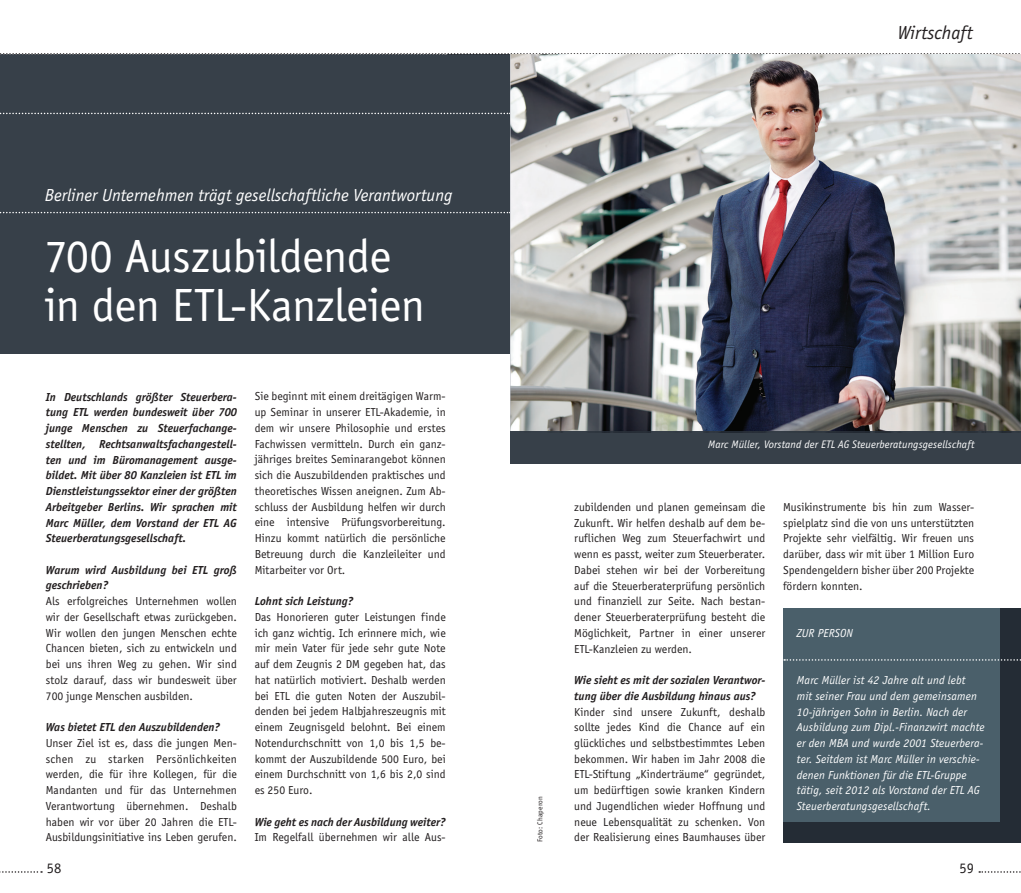
<style>
.page{position:relative;width:1021px;height:893px;background:#fff}
.page>*{position:absolute;margin:0;border:0;box-sizing:border-box;transform-origin:0 0}
.t1{font:48px/49.5px "Officina Sans EF";letter-spacing:-.01em;color:#fff}
.t2{font:italic 19.5px "Officina Sans EF";color:#231f20}
.t3{font:italic 18px "Officina Sans EF";color:#fff}
.t4{font:15px "Officina Sans EF";color:#231f20}
.t5{font:12px/15.8px "Officina Sans EF";color:#231f20;text-align:justify}
.t6{font:italic 700 12px/15.8px "Officina Sans EF";color:#231f20}
.t7{font:italic 12px/15.8px "Officina Sans EF";letter-spacing:.01em;color:#fff}
.t8{font:italic 11.25px "Officina Sans EF";letter-spacing:.01em;color:#fff}
.t9{font:7.5px "Officina Sans EF";letter-spacing:.02em;color:#231f20}
</style>
<div class="page">
<svg style="left:0;top:871px;width:42px;height:2px"></svg>
<svg style="left:979px;top:871px;width:42px;height:2px"></svg>
<div style="left:0;top:54px;width:510px;height:299px;background:#374049"></div>
<svg style="left:0;top:113px;width:510px;height:1px"></svg>
<svg style="left:0;top:212px;width:510px;height:1px"></svg>
<svg style="left:0;top:53px;width:1021px;height:2px"></svg>
<img style="left:510px;top:54px;width:510px;height:378px">
<div style="left:510px;top:432px;width:510px;height:31px;background:#374049"></div>
<div style="left:783px;top:608px;width:237px;height:234px;background:#242c35"></div>
<div style="left:783px;top:608px;width:216px;height:214px;background:#4a5f6a"></div>
<svg style="left:784px;top:659px;width:237px;height:2px"></svg>
<h3 class="t3" style="left:45px;top:185px;width:409px">Berliner Unternehmen trägt gesellschaftliche Verantwortung</h3>
<h1 class="t1" style="left:45px;top:231px;width:382px">700 Auszubildende in den ETL-Kanzleien</h1>
<p class="t6" style="left:46px;top:389px;width:192px;text-align:justify">In Deutschlands größter Steuerbera&shy;tung ETL werden bundesweit über 700 junge Menschen zu Steuerfachange&shy;stellten, Rechtsanwaltsfachangestell&shy;ten und im Büromanagement ausge&shy;bildet. Mit über 80 Kanzleien ist ETL im Dienstleistungssektor einer der größten Arbeitgeber Berlins. Wir sprachen mit Marc Müller, dem Vorstand der ETL AG Steuerberatungsgesellschaft.</p>
<p class="t6" style="left:46px;top:562px;width:192px">Warum wird Ausbildung bei ETL groß geschrieben?</p>
<p class="t5" style="left:46px;top:593px;width:192px">Als erfolgreiches Unternehmen wollen wir der Gesellschaft etwas zurückgeben.<br>Wir wollen den jungen Menschen echte Chancen bieten, sich zu entwickeln und bei uns ihren Weg zu gehen. Wir sind stolz darauf, dass wir bundesweit über 700 junge Menschen ausbilden.</p>
<p class="t6" style="left:46px;top:719px;width:176px">Was bietet ETL den Auszubildenden?</p>
<p class="t5" style="left:46px;top:735px;width:192px">Unser Ziel ist es, dass die jungen Men&shy;schen zu starken Persönlichkeiten werden, die für ihre Kollegen, für die Mandanten und für das Unternehmen Verantwortung übernehmen. Deshalb haben wir vor über 20 Jahren die ETL-Ausbildungsinitiative ins Leben gerufen.</p>
<p class="t5" style="left:255px;top:389px;width:192px">Sie beginnt mit einem dreitägigen Warm&shy;up Seminar in unserer ETL-Akademie, in dem wir unsere Philosophie und erstes Fachwissen vermitteln. Durch ein ganz&shy;jähriges breites Seminarangebot können sich die Auszubildenden praktisches und theoretisches Wissen aneignen. Zum Ab&shy;schluss der Ausbildung helfen wir durch eine intensive Prüfungsvorbereitung.<br>Hinzu kommt natürlich die persönliche Betreuung durch die Kanzleileiter und Mitarbeiter vor Ort.</p>
<p class="t6" style="left:255px;top:593px;width:100px">Lohnt sich Leistung?</p>
<p class="t5" style="left:255px;top:609px;width:192px">Das Honorieren guter Leistungen finde ich ganz wichtig. Ich erinnere mich, wie mir mein Vater für jede sehr gute Note auf dem Zeugnis 2 DM gegeben hat, das hat natürlich motiviert. Deshalb werden bei ETL die guten Noten der Auszubil&shy;denden bei jedem Halbjahreszeugnis mit einem Zeugnisgeld belohnt. Bei einem Notendurchschnitt von 1,0 bis 1,5 be&shy;kommt der Auszubildende 500 Euro, bei einem Durchschnitt von 1,6 bis 2,0 sind es 250 Euro.</p>
<p class="t6" style="left:255px;top:814px;width:192px">Wie geht es nach der Ausbildung weiter?</p>
<p class="t5" style="left:255px;top:830px;width:192px">Im Regelfall übernehmen wir alle Aus-</p>
<h2 class="t2" style="left:897px;top:22px;width:77px">Wirtschaft</h2>
<p class="t9" style="left:536px;top:842px;width:48px;rotate:-90deg">Foto: Chaperon</p>
<p class="t8" style="left:708px;top:438px;width:268px">Marc Müller, Vorstand der ETL AG Steuerberatungsgesellschaft</p>
<p class="t5" style="left:574px;top:499px;width:192px">zubildenden und planen gemeinsam die Zukunft. Wir helfen deshalb auf dem be&shy;ruflichen Weg zum Steuerfachwirt und wenn es passt, weiter zum Steuerberater.<br>Dabei stehen wir bei der Vorbereitung auf die Steuerberaterprüfung persönlich und finanziell zur Seite. Nach bestan&shy;dener Steuerberaterprüfung besteht die Möglichkeit, Partner in einer unserer ETL-Kanzleien zu werden.</p>
<p class="t6" style="left:574px;top:672px;width:192px">Wie sieht es mit der sozialen Verantwor&shy;tung über die Ausbildung hinaus aus?</p>
<p class="t5" style="left:574px;top:704px;width:192px">Kinder sind unsere Zukunft, deshalb sollte jedes Kind die Chance auf ein glückliches und selbstbestimmtes Leben bekommen. Wir haben im Jahr 2008 die ETL-Stiftung „Kinderträume“ gegründet, um bedürftigen sowie kranken Kindern und Jugendlichen wieder Hoffnung und neue Lebensqualität zu schenken. Von der Realisierung eines Baumhauses über</p>
<p class="t5" style="left:783px;top:499px;width:192px">Musikinstrumente bis hin zum Wasser&shy;spielplatz sind die von uns unterstützten Projekte sehr vielfältig. Wir freuen uns darüber, dass wir mit über 1 Million Euro Spendengeldern bisher über 200 Projekte fördern konnten.</p>
<p class="t7" style="left:796px;top:625px;width:58px">ZUR PERSON</p>
<p class="t7" style="left:796px;top:672px;width:189px">Marc Müller ist 42 Jahre alt und lebt<br>mit seiner Frau und dem gemeinsamen 10-jährigen Sohn in Berlin. Nach der Ausbildung zum Dipl.-Finanzwirt machte er den MBA und wurde 2001 Steuerbera&shy;ter. Seitdem ist Marc Müller in verschie&shy;denen Funktionen für die ETL-Gruppe tätig, seit 2012 als Vorstand der ETL AG Steuerberatungsgesellschaft.</p>
<p class="t4" style="left:47px;top:859px;width:16px">58</p>
<p class="t4" style="left:959px;top:859px;width:16px">59</p>
</div>
